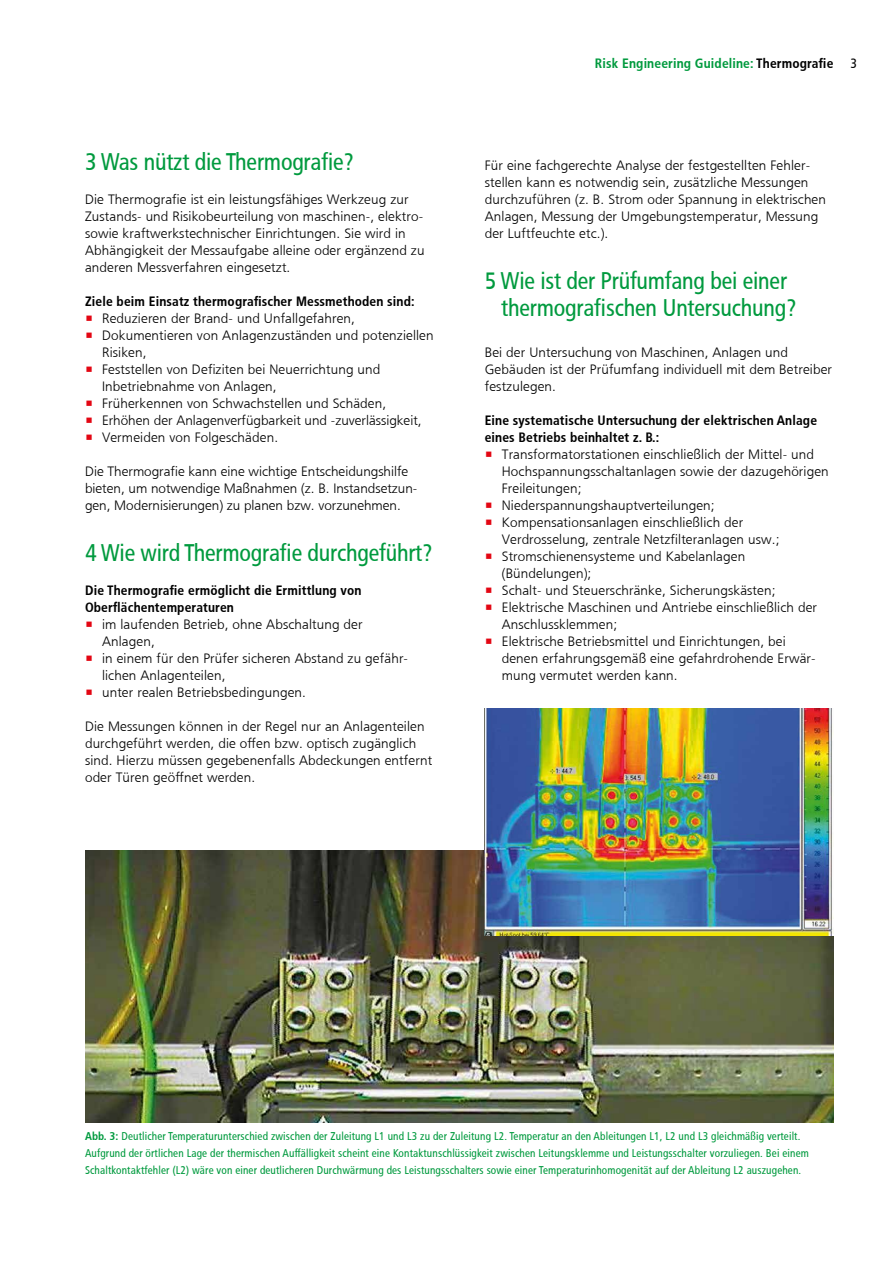
<style>
.page{position:relative;width:893px;height:1263px;background:#fff}
.page>*{position:absolute;margin:0;border:0;box-sizing:border-box;transform-origin:0 0}
.t1{font:24px/27px "HDI Gerling Sans Cond Regular";letter-spacing:-.01em;color:#009a3e}
.t2{font:13.5px/17px "HDI Gerling Sans Light";letter-spacing:.01em;color:#000}
.t3{font:13.5px/17px "HDI Gerling Sans Cond Bold";letter-spacing:.01em;color:#000}
.t4{font:13.5px "HDI Gerling Sans Cond Bold";letter-spacing:.01em;color:#009a3e}
.t5{font:13.5px "HDI Gerling Sans Cond Regular";color:#000}
.t6{font:11.25px/17px "HDI Gerling Sans Cond Regular";letter-spacing:.01em;color:#009a3e}
.s1{color:#e30613}
.s2{color:#000}
.s3{font-family:"HDI Gerling Sans Cond Bold"}
</style>
<div class="page">
<img style="left:85px;top:850px;width:748px;height:273px">
<img style="left:485px;top:709px;width:348px;height:226px">
<h1 class="t1" style="left:85px;top:149px;width:271px">3 Was nützt die Thermografie?</h1>
<p class="t2" style="left:85px;top:191px;width:341px">Die Thermografie ist ein leistungsfähiges Werkzeug zur Zustands- und Risikobeurteilung von maschinen-, elektro&shy;sowie kraftwerkstechnischer Einrichtungen. Sie wird in Abhängigkeit der Messaufgabe alleine oder ergänzend zu anderen Messverfahren eingesetzt.</p>
<p class="t3" style="left:85px;top:293px;width:331px">Ziele beim Einsatz thermografischer Messmethoden sind:</p>
<p class="t2" style="left:85px;top:310px;width:271px"><span class="s1">•</span> Reduzieren der Brand- und Unfallgefahren,</p>
<p class="t2" style="left:102px;top:327px;width:333px;text-indent:-17px"><span class="s1">•</span> Dokumentieren von Anlagenzuständen und potenziellen<br>Risiken,</p>
<p class="t2" style="left:102px;top:361px;width:280px;text-indent:-17px"><span class="s1">•</span> Feststellen von Defiziten bei Neuerrichtung und<br>Inbetriebnahme von Anlagen,</p>
<p class="t2" style="left:85px;top:395px;width:303px"><span class="s1">•</span> Früherkennen von Schwachstellen und Schäden,</p>
<p class="t2" style="left:85px;top:412px;width:338px"><span class="s1">•</span> Erhöhen der Anlagenverfügbarkeit und -zuverlässigkeit,</p>
<p class="t2" style="left:85px;top:429px;width:195px"><span class="s1">•</span> Vermeiden von Folgeschäden.</p>
<p class="t2" style="left:85px;top:463px;width:334px">Die Thermografie kann eine wichtige Entscheidungshilfe bieten, um notwendige Maßnahmen (z. B. Instandsetzun&shy;gen, Modernisierungen) zu planen bzw. vorzunehmen.</p>
<h1 class="t1" style="left:85px;top:540px;width:349px">4 Wie wird Thermografie durchgeführt?</h1>
<p class="t3" style="left:85px;top:582px;width:278px">Die Thermografie ermöglicht die Ermittlung von<br>Oberflächentemperaturen</p>
<p class="t2" style="left:102px;top:616px;width:262px;text-indent:-17px"><span class="s1">•</span> im laufenden Betrieb, ohne Abschaltung der<br>Anlagen,</p>
<p class="t2" style="left:102px;top:650px;width:308px;text-indent:-17px"><span class="s1">•</span> in einem für den Prüfer sicheren Abstand zu gefähr&shy;lichen Anlagenteilen,</p>
<p class="t2" style="left:85px;top:684px;width:222px"><span class="s1">•</span> unter realen Betriebsbedingungen.</p>
<p class="t2" style="left:85px;top:718px;width:349px">Die Messungen können in der Regel nur an Anlagenteilen durchgeführt werden, die offen bzw. optisch zugänglich sind. Hierzu müssen gegebenenfalls Abdeckungen entfernt oder Türen geöffnet werden.</p>
<p class="t4" style="left:595px;top:56px;width:240px">Risk Engineering Guideline: <span class="s2">Thermografie</span></p>
<p class="t5" style="left:850px;top:55px;width:8px">3</p>
<p class="t2" style="left:485px;top:157px;width:343px">Für eine fachgerechte Analyse der festgestellten Fehler&shy;stellen kann es notwendig sein, zusätzliche Messungen durchzuführen (z. B. Strom oder Spannung in elektrischen Anlagen, Messung der Umgebungstemperatur, Messung der Luftfeuchte etc.).</p>
<h1 class="t1" style="left:501px;top:268px;width:297px;text-indent:-17px">5 Wie ist der Prüfumfang bei einer thermografischen Untersuchung?</h1>
<p class="t2" style="left:485px;top:344px;width:349px">Bei der Untersuchung von Maschinen, Anlagen und<br>Gebäuden ist der Prüfumfang individuell mit dem Betreiber festzulegen.</p>
<p class="t3" style="left:485px;top:412px;width:334px">Eine systematische Untersuchung der elektrischen Anlage eines Betriebs beinhaltet z. B.:</p>
<p class="t2" style="left:502px;top:446px;width:328px;text-indent:-17px"><span class="s1">•</span> Transformatorstationen einschließlich der Mittel- und<br>Hochspannungsschaltanlagen sowie der dazugehörigen<br>Freileitungen;</p>
<p class="t2" style="left:485px;top:497px;width:231px"><span class="s1">•</span> Niederspannungshauptverteilungen;</p>
<p class="t2" style="left:502px;top:514px;width:279px;text-indent:-17px"><span class="s1">•</span> Kompensationsanlagen einschließlich der<br>Verdrosselung, zentrale Netzfilteranlagen usw.;</p>
<p class="t2" style="left:502px;top:548px;width:245px;text-indent:-17px"><span class="s1">•</span> Stromschienensysteme und Kabelanlagen (Bündelungen);</p>
<p class="t2" style="left:485px;top:582px;width:292px"><span class="s1">•</span> Schalt- und Steuerschränke, Sicherungskästen;</p>
<p class="t2" style="left:502px;top:599px;width:317px;text-indent:-17px"><span class="s1">•</span> Elektrische Maschinen und Antriebe einschließlich der<br>Anschlussklemmen;</p>
<p class="t2" style="left:502px;top:633px;width:315px;text-indent:-17px"><span class="s1">•</span> Elektrische Betriebsmittel und Einrichtungen, bei denen erfahrungsgemäß eine gefahrdrohende Erwär&shy;mung vermutet werden kann.</p>
<p class="t6" style="left:85px;top:1127px;width:725px"><span class="s3">Abb. 3:</span> Deutlicher Temperaturunterschied zwischen der Zuleitung L1 und L3 zu der Zuleitung L2. Temperatur an den Ableitungen L1, L2 und L3 gleichmäßig verteilt.<br>Aufgrund der örtlichen Lage der thermischen Auffälligkeit scheint eine Kontaktunschlüssigkeit zwischen Leitungsklemme und Leistungsschalter vorzuliegen. Bei einem<br>Schaltkontaktfehler (L2) wäre von einer deutlicheren Durchwärmung des Leistungsschalters sowie einer Temperaturinhomogenität auf der Ableitung L2 auszugehen.</p>
</div>
